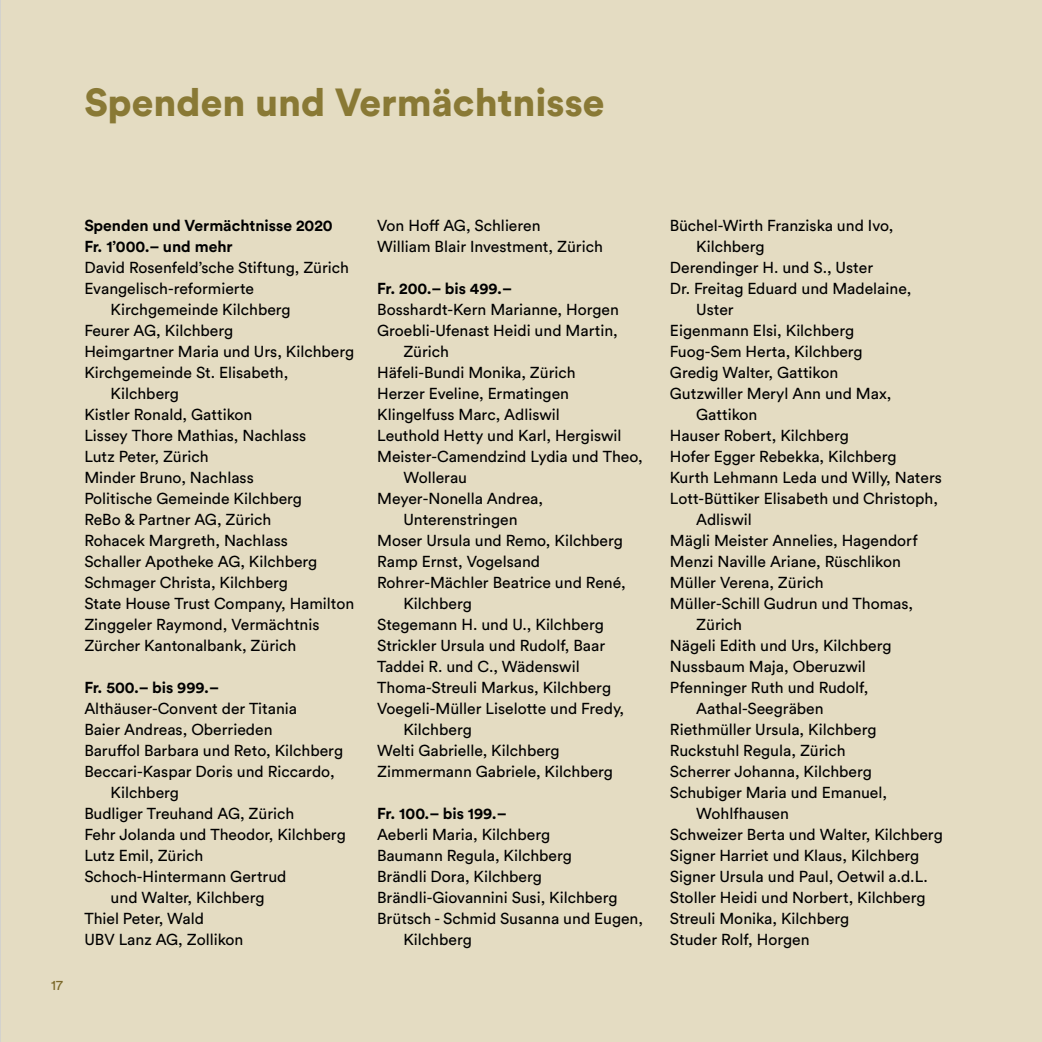
<style>
.page{position:relative;width:1042px;height:1042px;background:#e4dcc2}
.page>*{position:absolute;margin:0;border:0;box-sizing:border-box;transform-origin:0 0}
.t1{font:900 38.68px "Circular Pro";color:#897935}
.t2{font:15.75px/21px "Circular Pro";color:#000}
.t3{font:700 15.75px/21px "Circular Pro";color:#000}
.t4{font:14px "Circular Pro";color:#897935}
</style>
<div class="page">
<hr style="left:0;top:0;width:1px;height:1042px;background:#d1d1cf">
<h1 class="t1" style="left:84px;top:75px;width:521px">Spenden und Vermächtnisse</h1>
<p class="t4" style="left:51px;top:976px;width:13px">17</p>
<p class="t3" style="left:84px;top:214px;width:250px">Spenden und Vermächtnisse 2020<br>Fr. 1’000.– und mehr</p>
<p class="t2" style="left:84px;top:256px;width:266px">David Rosenfeld’sche Stiftung, Zürich</p>
<p class="t2" style="left:84px;top:277px;width:171px">Evangelisch-reformierte</p>
<p class="t2" style="left:111px;top:298px;width:182px">Kirchgemeinde Kilchberg</p>
<p class="t2" style="left:84px;top:319px;width:150px">Feurer AG, Kilchberg</p>
<p class="t2" style="left:84px;top:340px;width:271px">Heimgartner Maria und Urs, Kilchberg</p>
<p class="t2" style="left:84px;top:361px;width:206px">Kirchgemeinde St. Elisabeth,</p>
<p class="t2" style="left:111px;top:382px;width:70px">Kilchberg</p>
<p class="t2" style="left:84px;top:403px;width:170px">Kistler Ronald, Gattikon</p>
<p class="t2" style="left:84px;top:424px;width:223px">Lissey Thore Mathias, Nachlass</p>
<p class="t2" style="left:84px;top:445px;width:126px">Lutz Peter, Zürich</p>
<p class="t2" style="left:84px;top:466px;width:171px">Minder Bruno, Nachlass</p>
<p class="t2" style="left:84px;top:487px;width:219px">Politische Gemeinde Kilchberg</p>
<p class="t2" style="left:84px;top:508px;width:188px">ReBo &amp; Partner AG, Zürich</p>
<p class="t2" style="left:84px;top:529px;width:205px">Rohacek Margreth, Nachlass</p>
<p class="t2" style="left:84px;top:550px;width:234px">Schaller Apotheke AG, Kilchberg</p>
<p class="t2" style="left:84px;top:571px;width:205px">Schmager Christa, Kilchberg</p>
<p class="t2" style="left:84px;top:592px;width:271px">State House Trust Company, Hamilton</p>
<p class="t2" style="left:84px;top:613px;width:237px">Zinggeler Raymond, Vermächtnis</p>
<p class="t2" style="left:84px;top:634px;width:213px">Zürcher Kantonalbank, Zürich</p>
<p class="t3" style="left:84px;top:676px;width:136px">Fr. 500.– bis 999.–</p>
<p class="t2" style="left:84px;top:697px;width:214px">Althäuser-Convent der Titania</p>
<p class="t2" style="left:84px;top:718px;width:190px">Baier Andreas, Oberrieden</p>
<p class="t2" style="left:84px;top:739px;width:260px">Baruffol Barbara und Reto, Kilchberg</p>
<p class="t2" style="left:84px;top:760px;width:252px">Beccari-Kaspar Doris und Riccardo,</p>
<p class="t2" style="left:111px;top:781px;width:70px">Kilchberg</p>
<p class="t2" style="left:84px;top:802px;width:211px">Budliger Treuhand AG, Zürich</p>
<p class="t2" style="left:84px;top:823px;width:263px">Fehr Jolanda und Theodor, Kilchberg</p>
<p class="t2" style="left:84px;top:844px;width:121px">Lutz Emil, Zürich</p>
<p class="t2" style="left:84px;top:865px;width:204px">Schoch-Hintermann Gertrud</p>
<p class="t2" style="left:111px;top:886px;width:155px">und Walter, Kilchberg</p>
<p class="t2" style="left:84px;top:907px;width:121px">Thiel Peter, Wald</p>
<p class="t2" style="left:84px;top:928px;width:161px">UBV Lanz AG, Zollikon</p>
<p class="t2" style="left:377px;top:214px;width:227px">Von Hoff AG, Schlieren<br>William Blair Investment, Zürich</p>
<p class="t3" style="left:377px;top:277px;width:136px">Fr. 200.– bis 499.–</p>
<p class="t2" style="left:377px;top:298px;width:243px">Bosshardt-Kern Marianne, Horgen</p>
<p class="t2" style="left:377px;top:319px;width:242px">Groebli-Ufenast Heidi und Martin,</p>
<p class="t2" style="left:403px;top:340px;width:47px">Zürich</p>
<p class="t2" style="left:377px;top:361px;width:200px">Häfeli-Bundi Monika, Zürich</p>
<p class="t2" style="left:377px;top:382px;width:193px">Herzer Eveline, Ermatingen</p>
<p class="t2" style="left:377px;top:403px;width:184px">Klingelfuss Marc, Adliswil</p>
<p class="t2" style="left:377px;top:424px;width:246px">Leuthold Hetty und Karl, Hergiswil</p>
<p class="t2" style="left:377px;top:445px;width:267px">Meister-Camendzind Lydia und Theo,</p>
<p class="t2" style="left:403px;top:466px;width:65px">Wollerau</p>
<p class="t2" style="left:377px;top:487px;width:167px">Meyer-Nonella Andrea,</p>
<p class="t2" style="left:403px;top:508px;width:116px">Unterenstringen</p>
<p class="t2" style="left:377px;top:529px;width:247px">Moser Ursula und Remo, Kilchberg</p>
<p class="t2" style="left:377px;top:550px;width:164px">Ramp Ernst, Vogelsand</p>
<p class="t2" style="left:377px;top:571px;width:250px">Rohrer-Mächler Beatrice und René,</p>
<p class="t2" style="left:403px;top:592px;width:70px">Kilchberg</p>
<p class="t2" style="left:377px;top:613px;width:228px">Stegemann H. und U., Kilchberg</p>
<p class="t2" style="left:377px;top:634px;width:229px">Strickler Ursula und Rudolf, Baar</p>
<p class="t2" style="left:377px;top:655px;width:204px">Taddei R. und C., Wädenswil</p>
<p class="t2" style="left:377px;top:676px;width:235px">Thoma-Streuli Markus, Kilchberg</p>
<p class="t2" style="left:377px;top:697px;width:248px">Voegeli-Müller Liselotte und Fredy,</p>
<p class="t2" style="left:403px;top:718px;width:70px">Kilchberg</p>
<p class="t2" style="left:377px;top:739px;width:184px">Welti Gabrielle, Kilchberg</p>
<p class="t2" style="left:377px;top:760px;width:237px">Zimmermann Gabriele, Kilchberg</p>
<p class="t3" style="left:377px;top:802px;width:131px">Fr. 100.– bis 199.–</p>
<p class="t2" style="left:377px;top:823px;width:174px">Aeberli Maria, Kilchberg</p>
<p class="t2" style="left:377px;top:844px;width:196px">Baumann Regula, Kilchberg</p>
<p class="t2" style="left:377px;top:865px;width:166px">Brändli Dora, Kilchberg</p>
<p class="t2" style="left:377px;top:886px;width:242px">Brändli-Giovannini Susi, Kilchberg</p>
<p class="t2" style="left:377px;top:907px;width:267px">Brütsch - Schmid Susanna und Eugen,</p>
<p class="t2" style="left:403px;top:928px;width:70px">Kilchberg</p>
<p class="t2" style="left:670px;top:214px;width:225px">Büchel-Wirth Franziska und Ivo,</p>
<p class="t2" style="left:696px;top:235px;width:70px">Kilchberg</p>
<p class="t2" style="left:670px;top:256px;width:205px">Derendinger H. und S., Uster</p>
<p class="t2" style="left:670px;top:277px;width:243px">Dr. Freitag Eduard und Madelaine,</p>
<p class="t2" style="left:696px;top:298px;width:39px">Uster</p>
<p class="t2" style="left:670px;top:319px;width:186px">Eigenmann Elsi, Kilchberg</p>
<p class="t2" style="left:670px;top:340px;width:194px">Fuog-Sem Herta, Kilchberg</p>
<p class="t2" style="left:670px;top:361px;width:170px">Gredig Walter, Gattikon</p>
<p class="t2" style="left:670px;top:382px;width:223px">Gutzwiller Meryl Ann und Max,</p>
<p class="t2" style="left:696px;top:403px;width:63px">Gattikon</p>
<p class="t2" style="left:670px;top:424px;width:180px">Hauser Robert, Kilchberg</p>
<p class="t2" style="left:670px;top:445px;width:228px">Hofer Egger Rebekka, Kilchberg</p>
<p class="t2" style="left:670px;top:466px;width:273px">Kurth Lehmann Leda und Willy, Naters</p>
<p class="t2" style="left:670px;top:487px;width:270px">Lott-Büttiker Elisabeth und Christoph,</p>
<p class="t2" style="left:696px;top:508px;width:57px">Adliswil</p>
<p class="t2" style="left:670px;top:529px;width:249px">Mägli Meister Annelies, Hagendorf</p>
<p class="t2" style="left:670px;top:550px;width:233px">Menzi Naville Ariane, Rüschlikon</p>
<p class="t2" style="left:670px;top:571px;width:155px">Müller Verena, Zürich</p>
<p class="t2" style="left:670px;top:592px;width:245px">Müller-Schill Gudrun und Thomas,</p>
<p class="t2" style="left:696px;top:613px;width:47px">Zürich</p>
<p class="t2" style="left:670px;top:634px;width:223px">Nägeli Edith und Urs, Kilchberg</p>
<p class="t2" style="left:670px;top:655px;width:197px">Nussbaum Maja, Oberuzwil</p>
<p class="t2" style="left:670px;top:676px;width:200px">Pfenninger Ruth und Rudolf,</p>
<p class="t2" style="left:696px;top:697px;width:129px">Aathal-Seegräben</p>
<p class="t2" style="left:670px;top:718px;width:208px">Riethmüller Ursula, Kilchberg</p>
<p class="t2" style="left:670px;top:739px;width:177px">Ruckstuhl Regula, Zürich</p>
<p class="t2" style="left:670px;top:760px;width:203px">Scherrer Johanna, Kilchberg</p>
<p class="t2" style="left:670px;top:781px;width:219px">Schubiger Maria und Emanuel,</p>
<p class="t2" style="left:696px;top:802px;width:94px">Wohlfhausen</p>
<p class="t2" style="left:670px;top:823px;width:274px">Schweizer Berta und Walter, Kilchberg</p>
<p class="t2" style="left:670px;top:844px;width:251px">Signer Harriet und Klaus, Kilchberg</p>
<p class="t2" style="left:670px;top:865px;width:259px">Signer Ursula und Paul, Oetwil a.d.L.</p>
<p class="t2" style="left:670px;top:886px;width:257px">Stoller Heidi und Norbert, Kilchberg</p>
<p class="t2" style="left:670px;top:907px;width:181px">Streuli Monika, Kilchberg</p>
<p class="t2" style="left:670px;top:928px;width:141px">Studer Rolf, Horgen</p>
</div>
